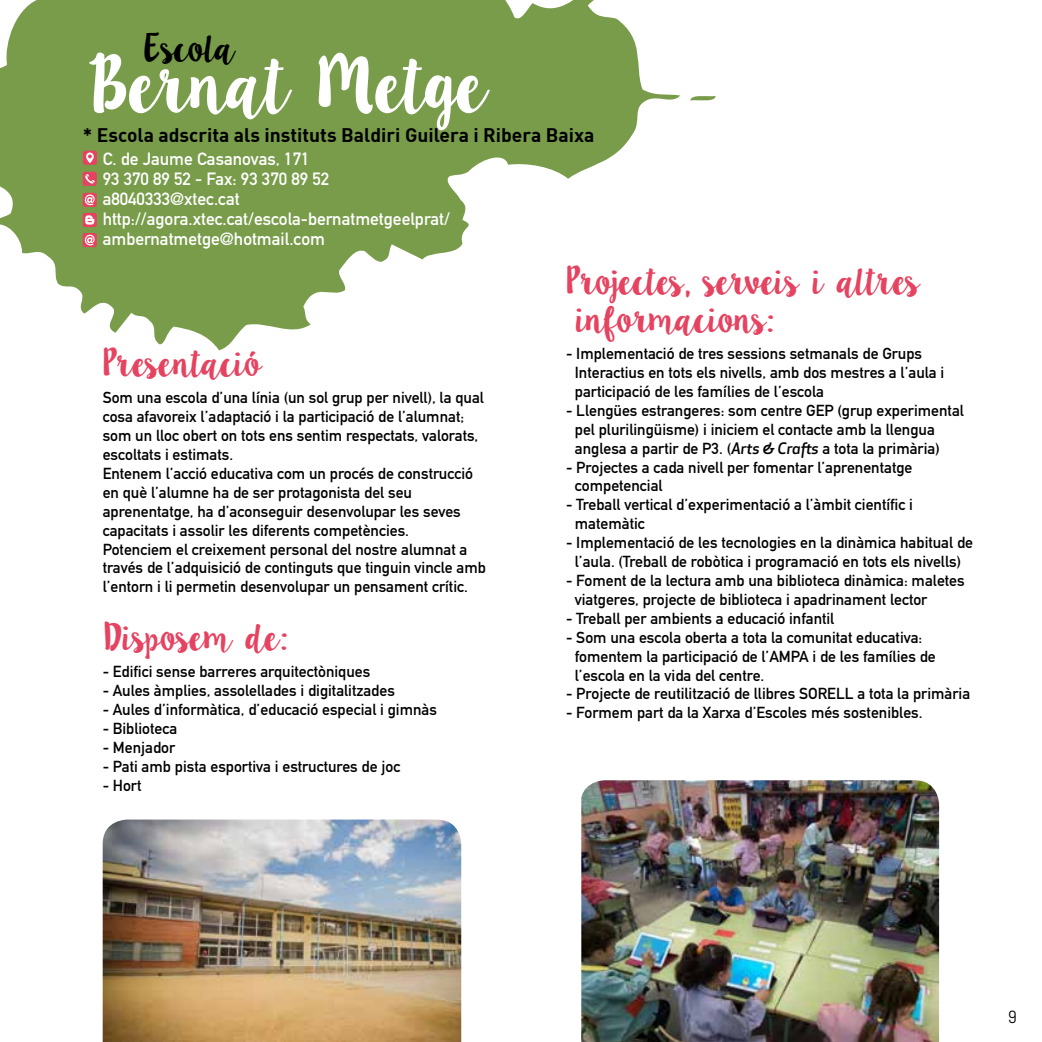
<style>
.page{position:relative;width:1042px;height:1042px;background:#fff}
.page>*{position:absolute;margin:0;border:0;box-sizing:border-box;transform-origin:0 0}
.t1{font:64.75px "Lilly Belle";letter-spacing:-.11em;color:#fff}
.t2{font:31.5px/37.8px "Lilly Belle";letter-spacing:-.1em;color:#e54360}
.t3{font:31.5px "Lilly Belle";letter-spacing:-.09em;color:#000}
.t4{font:700 19.25px "DIN";color:#000}
.t5{font:17.5px/20.1px "DIN Mittelschrift";color:#fff}
.t6{font:17.5px "Abel";color:#000}
.t7{font:15.75px/18.9px "DIN Mittelschrift";color:#000}
.s1{font-family:"Apex New";font-weight:500;font-style:italic;font-size:15.4px}
</style>
<div class="page">
<img style="left:103px;top:819px;width:358px;height:223px">
<svg style="left:0;top:0;width:715px;height:350px;fill:#789c4a"></svg>
<div style="left:83px;top:193px;width:14px;height:14px;background:#e54360;border-radius:2px"></div>
<svg style="left:85px;top:194px;width:10px;height:11px"></svg>
<div style="left:83px;top:151px;width:14px;height:14px;background:#e54360;border-radius:2px"></div>
<svg style="left:86px;top:152px;width:8px;height:11px"></svg>
<div style="left:83px;top:172px;width:14px;height:14px;background:#e54360;border-radius:2px"></div>
<svg style="left:85px;top:174px;width:10px;height:10px"></svg>
<svg style="left:83px;top:233px;width:14px;height:14px"></svg>
<svg style="left:85px;top:235px;width:10px;height:10px"></svg>
<div style="left:83px;top:213px;width:14px;height:14px;background:#e54360;border-radius:2px"></div>
<svg style="left:85px;top:215px;width:9px;height:10px"></svg>
<img style="left:581px;top:780px;width:358px;height:262px">
<h2 class="t3" style="left:144px;top:25px;width:94px">Escola</h2>
<h1 class="t1" style="left:88px;top:37px;width:404px">Bernat Metge</h1>
<p class="t4" style="left:83px;top:123px;width:513px">* Escola adscrita als instituts Baldiri Guilera i Ribera Baixa</p>
<p class="t5" style="left:103px;top:148px;width:349px">C. de Jaume Casanovas, 171<br>93 370 89 52 - Fax: 93 370 89 52 a8040333@xtec.cat http://agora.xtec.cat/escola-bernatmetgeelprat/ ambernatmetge@hotmail.com</p>
<h2 class="t2" style="left:103px;top:344px;width:162px">Presentació</h2>
<p class="t7" style="left:103px;top:388px;width:385px">Som una escola d’una línia (un sol grup per nivell), la qual cosa afavoreix l’adaptació i la participació de l’alumnat; som un lloc obert on tots ens sentim respectats, valorats, escoltats i estimats.<br>Entenem l’acció educativa com un procés de construcció en què l’alumne ha de ser protagonista del seu aprenentatge, ha d’aconseguir desenvolupar les seves capacitats i assolir les diferents competències.<br>Potenciem el creixement personal del nostre alumnat a través de l’adquisició de continguts que tinguin vincle amb l’entorn i li permetin desenvolupar un pensament crític.</p>
<h2 class="t2" style="left:103px;top:618px;width:186px">Disposem de:</h2>
<p class="t7" style="left:103px;top:662px;width:269px">- Edifici sense barreres arquitectòniques</p>
<p class="t7" style="left:103px;top:681px;width:294px">- Aules àmplies, assolellades i digitalitzades</p>
<p class="t7" style="left:103px;top:700px;width:336px">- Aules d’informàtica, d’educació especial i gimnàs</p>
<p class="t7" style="left:103px;top:719px;width:76px">- Biblioteca</p>
<p class="t7" style="left:103px;top:738px;width:74px">- Menjador</p>
<p class="t7" style="left:103px;top:757px;width:299px">- Pati amb pista esportiva i estructures de joc</p>
<p class="t7" style="left:103px;top:775px;width:40px">- Hort</p>
<h2 class="t2" style="left:566px;top:262px;width:357px">Projectes, serveis i altres informacions:</h2>
<p class="t7" style="left:575px;top:344px;width:371px;text-indent:-9px">- Implementació de tres sessions setmanals de Grups<br>Interactius en tots els nivells, amb dos mestres a l’aula i participació de les famílies de l’escola</p>
<p class="t7" style="left:575px;top:401px;width:390px;text-indent:-9px">- Llengües estrangeres: som centre GEP (grup experimental pel plurilingüisme) i iniciem el contacte amb la llengua anglesa a partir de P3. (<span class="s1">Arts &amp; Crafts</span> a tota la primària)</p>
<p class="t7" style="left:575px;top:458px;width:339px;text-indent:-9px">- Projectes a cada nivell per fomentar l’aprenentatge competencial</p>
<p class="t7" style="left:575px;top:495px;width:339px;text-indent:-9px">- Treball vertical d’experimentació a l’àmbit científic i matemàtic</p>
<p class="t7" style="left:566px;top:533px;width:408px;text-align:center">- Implementació de les tecnologies en la dinàmica habitual de l’aula. (Treball de robòtica i programació en tots els nivells)</p>
<p class="t7" style="left:575px;top:571px;width:391px;text-indent:-9px">- Foment de la lectura amb una biblioteca dinàmica: maletes viatgeres, projecte de biblioteca i apadrinament lector</p>
<p class="t7" style="left:566px;top:609px;width:270px">- Treball per ambients a educació infantil</p>
<p class="t7" style="left:575px;top:628px;width:362px;text-indent:-9px">- Som una escola oberta a tota la comunitat educativa: fomentem la participació de l’AMPA i de les famílies de l’escola en la vida del centre.</p>
<p class="t7" style="left:566px;top:684px;width:405px">- Projecte de reutilització de llibres SORELL a tota la primària</p>
<p class="t7" style="left:566px;top:703px;width:358px">- Formem part da la Xarxa d’Escoles més sostenibles.</p>
<p class="t6" style="left:1007px;top:1005px;width:10px">9</p>
</div>
